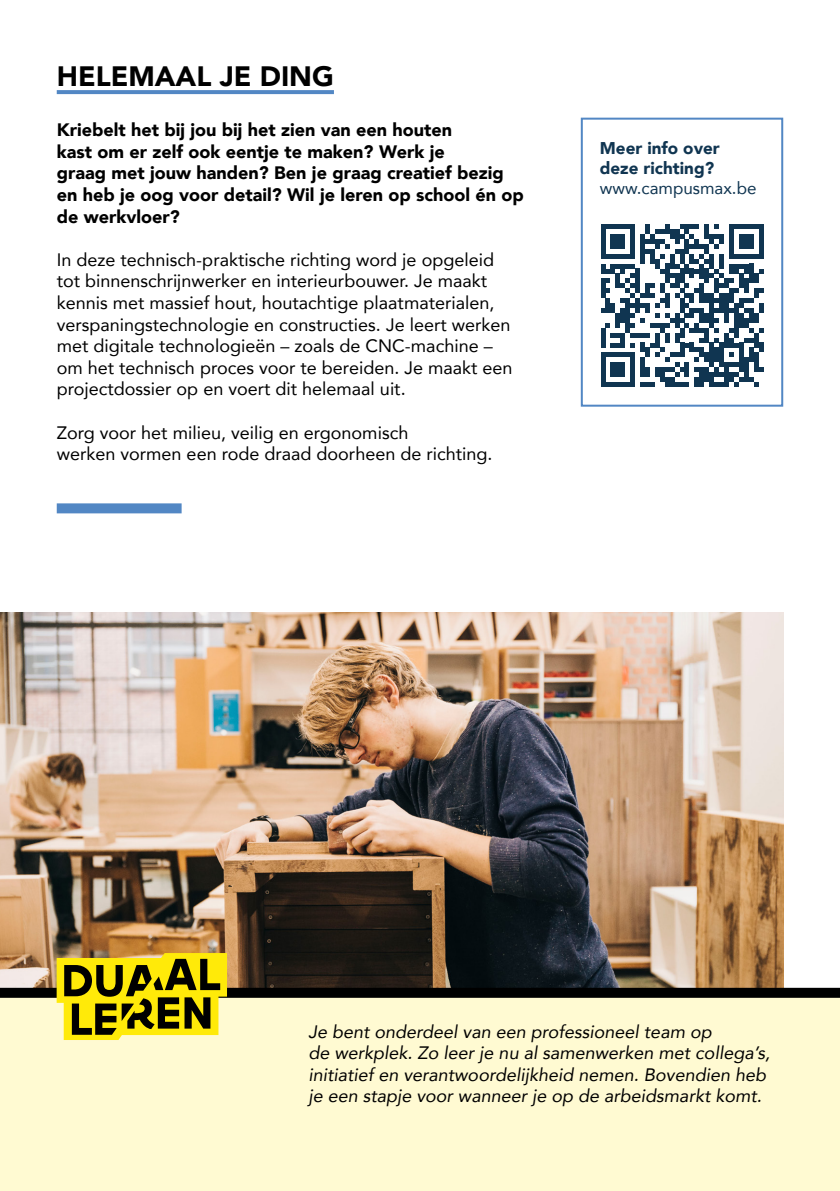
<style>
.page{position:relative;width:840px;height:1191px;background:#fff}
.page>*{position:absolute;margin:0;border:0;box-sizing:border-box;transform-origin:0 0}
.t1{font:900 28px "Avenir";color:#000}
.t2{font:18px/21.6px "Avenir";color:#000}
.t3{font:italic 18px/21.6px "Avenir";color:#000}
.t4{font:900 18px/21.6px "Avenir";color:#000}
.t5{font:900 17px/20.4px "Avenir";color:#103551}
.t6{font:17px "Avenir";color:#103551}
</style>
<div class="page">
<img style="left:0;top:612px;width:782px;height:375px">
<svg style="left:57px;top:90px;width:277px;height:4px"></svg>
<div style="left:580px;top:118px;width:202px;height:289px;border:2px solid #5287c4"></div>
<svg style="left:601px;top:224px;width:162px;height:163px"></svg>
<div style="left:57px;top:503px;width:124px;height:10px;background:#5287c4"></div>
<div style="left:0;top:989px;width:839px;height:202px;background:#fffad2"></div>
<div style="left:0;top:987px;width:839px;height:10px;background:#000"></div>
<svg style="left:57px;top:953px;width:170px;height:87px;background:#a99b17"></svg>
<h1 class="t1" style="left:57px;top:52px;width:278px">HELEMAAL JE DING</h1>
<p class="t4" style="left:57px;top:119px;width:468px">Kriebelt het bij jou bij het zien van een houten<br>kast om er zelf ook eentje te maken? Werk je<br>graag met jouw handen? Ben je graag creatief bezig en heb je oog voor detail? Wil je leren op school én op de werkvloer?</p>
<p class="t2" style="left:57px;top:248px;width:457px">In deze technisch-praktische richting word je opgeleid tot binnenschrijnwerker en interieurbouwer. Je maakt kennis met massief hout, houtachtige plaatmaterialen, verspaningstechnologie en constructies. Je leert werken met digitale technologieën – zoals de CNC-machine – om het technisch proces voor te bereiden. Je maakt een projectdossier op en voert dit helemaal uit.</p>
<p class="t2" style="left:57px;top:421px;width:437px">Zorg voor het milieu, veilig en ergonomisch<br>werken vormen een rode draad doorheen de richting.</p>
<p class="t5" style="left:599px;top:137px;width:121px">Meer info over deze richting?</p>
<p class="t6" style="left:599px;top:175px;width:158px">www.campusmax.be</p>
<p class="t3" style="left:308px;top:1020px;width:463px">Je bent onderdeel van een professioneel team op<br>de werkplek. Zo leer je nu al samenwerken met collega’s, initiatief en verantwoordelijkheid nemen. Bovendien heb je een stapje voor wanneer je op de arbeidsmarkt komt.</p>
</div>
